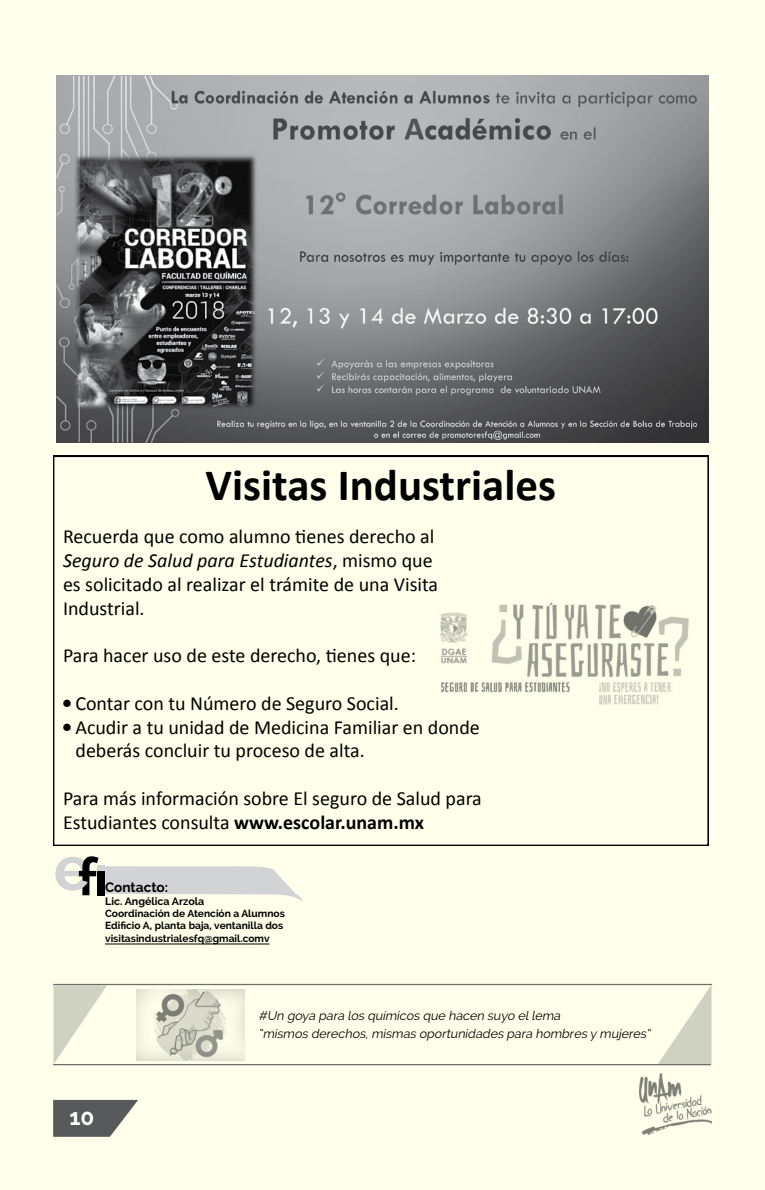
<style>
.page{position:relative;width:765px;height:1190px;background:#fff}
.page>*{position:absolute;margin:0;border:0;box-sizing:border-box;transform-origin:0 0}
.t1{font:700 45px "Calibri";color:#000}
.t2{font:700 22.5px "Raleway";color:#fff}
.t3{font:20px/23.8px "Calibri";color:#000}
.t4{font:700 13.62px "Raleway";color:#000}
.t5{font:italic 12.5px/17.5px "Raleway";color:#000}
.t6{font:700 10.62px "Raleway";color:#000}
.t7{font:700 10.25px/12.2px "Raleway";color:#000}
.s1{font-style:italic}
.s2{font-weight:700}
</style>
<div class="page">
<div style="left:0;top:0;width:765px;height:1189px;background:#ffffeb"></div>
<svg style="left:53px;top:1099px;width:85px;height:37px"></svg>
<img style="left:639px;top:1073px;width:73px;height:61px">
<svg style="left:56px;top:856px;width:247px;height:45px"></svg>
<hr style="left:105px;top:943px;width:164px;height:1px;background:#000">
<hr style="left:53px;top:983px;width:659px;height:1px;background:#6d6e71">
<hr style="left:53px;top:1063px;width:658px;height:1px;background:#6d6e71">
<svg style="left:54px;top:985px;width:53px;height:79px"></svg>
<svg style="left:658px;top:984px;width:54px;height:79px"></svg>
<img style="left:137px;top:989px;width:107px;height:71px">
<svg style="left:53px;top:455px;width:656px;height:390px"></svg>
<img style="left:57px;top:76px;width:652px;height:366px">
<svg style="left:63px;top:699px;width:8px;height:8px"></svg>
<svg style="left:63px;top:723px;width:8px;height:8px"></svg>
<h1 class="t1" style="left:206px;top:456px;width:352px">Visitas Industriales</h1>
<p class="t3" style="left:63px;top:525px;width:377px">Recuerda que como alumno tienes derecho al <span class="s1">Seguro de Salud para Estudiantes</span>, mismo que es solicitado al realizar el trámite de una Visita Industrial.</p>
<p class="t3" style="left:63px;top:643px;width:355px">Para hacer uso de este derecho, tienes que:</p>
<p class="t3" style="left:75px;top:691px;width:406px">Contar con tu Número de Seguro Social.<br>Acudir a tu unidad de Medicina Familiar en donde deberás concluir tu proceso de alta.</p>
<p class="t3" style="left:63px;top:786px;width:420px">Para más información sobre El seguro de Salud para<br>Estudiantes consulta <span class="s2">www.escolar.unam.mx</span></p>
<p class="t4" style="left:105px;top:879px;width:64px">Contacto:</p>
<p class="t6" style="left:105px;top:894px;width:101px">Lic. Angélica Arzola</p>
<p class="t7" style="left:105px;top:907px;width:181px">Coordinación de Atención a Alumnos<br>Edificio A, planta baja, ventanilla dos visitasindustrialesfq@gmail.comv</p>
<p class="t2" style="left:69px;top:1104px;width:26px">10</p>
<p class="t5" style="left:259px;top:1007px;width:396px">#Un goya para los químicos que hacen suyo ellema<br>“mismos derechos,mismas oportunidades para hombres y mujeres”</p>
</div>
